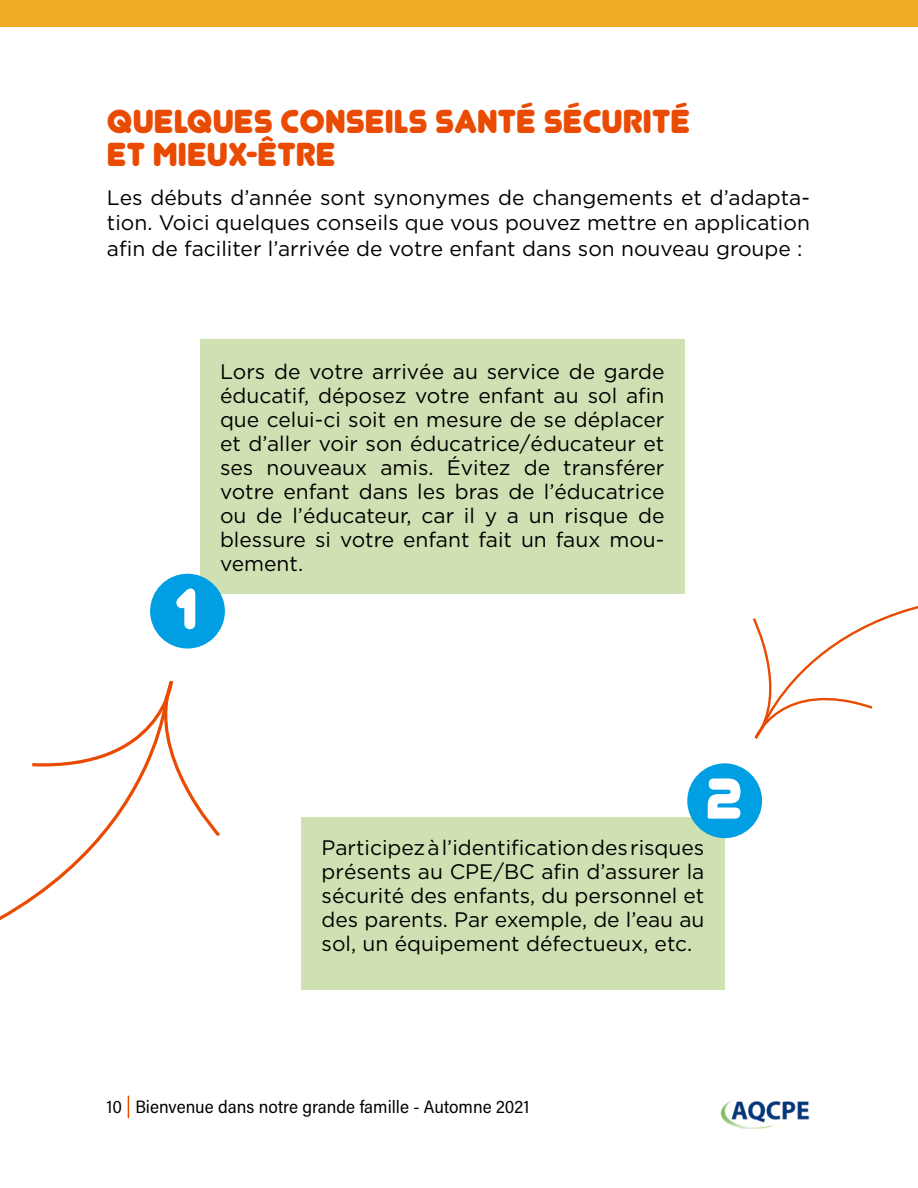
<style>
.page{position:relative;width:918px;height:1188px;background:#fff}
.page>*{position:absolute;margin:0;border:0;box-sizing:border-box;transform-origin:0 0}
.t1{font:57px "Junegull";color:#fff}
.t2{font:33px/33px "Junegull";color:#e94b03}
.t3{font:21px/24px "Gotham";color:#000;text-align:justify}
.t4{font:18px "Acumin Pro Semi Cond";color:#000}
</style>
<div class="page">
<div style="left:0;top:0;width:918px;height:27px;background:#f1ab25"></div>
<img style="left:720px;top:1100px;width:89px;height:30px">
<div style="left:200px;top:339px;width:485px;height:255px;background:#cfe1b3"></div>
<div style="left:301px;top:817px;width:424px;height:173px;background:#cfe1b3"></div>
<svg style="left:0;top:838px;width:102px;height:82px"></svg>
<svg style="left:32px;top:680px;width:188px;height:158px"></svg>
<svg style="left:752px;top:606px;width:166px;height:133px"></svg>
<div style="left:150px;top:574px;width:75px;height:75px;background:#009fe3;border-radius:50%"></div>
<div style="left:687px;top:763px;width:75px;height:75px;background:#009fe3;border-radius:50%"></div>
<svg style="left:128px;top:1096px;width:1px;height:22px"></svg>
<p class="t2" style="left:107px;top:105px;width:585px">QUELQUES CONSEILS SANTÉ SÉCURITÉ<br>ET MIEUX-ÊTRE</p>
<p class="t3" style="left:107px;top:184px;width:705px;line-height:25.5px">Les débuts d’année sont synonymes de changements et d’adapta&shy;tion. Voici quelques conseils que vous pouvez mettre en application afin de faciliter l’arrivée de votre enfant dans son nouveau groupe :</p>
<p class="t1" style="left:176px;top:575px;width:23px">1</p>
<p class="t3" style="left:220px;top:360px;width:446px">Lors de votre arrivée au service de garde éducatif, déposez votre enfant au sol afin que celui-ci soit en mesure de se déplacer et d’aller voir son éducatrice/éducateur et ses nouveaux amis. Évitez de transférer votre enfant dans les bras de l’éducatrice ou de l’éducateur, car il y a un risque de blessure si votre enfant fait un faux mou&shy;vement.</p>
<p class="t1" style="left:705px;top:765px;width:38px">2</p>
<p class="t3" style="left:322px;top:835px;width:384px">Participez à l’identification des risques présents au CPE/BC afin d’assurer la sécurité des enfants, du personnel et des parents. Par exemple, de l’eau au sol, un équipement défectueux, etc.</p>
<p class="t4" style="left:107px;top:1094px;width:424px">10 Bienvenue dans notre grande famille - Automne 2021</p>
</div>
